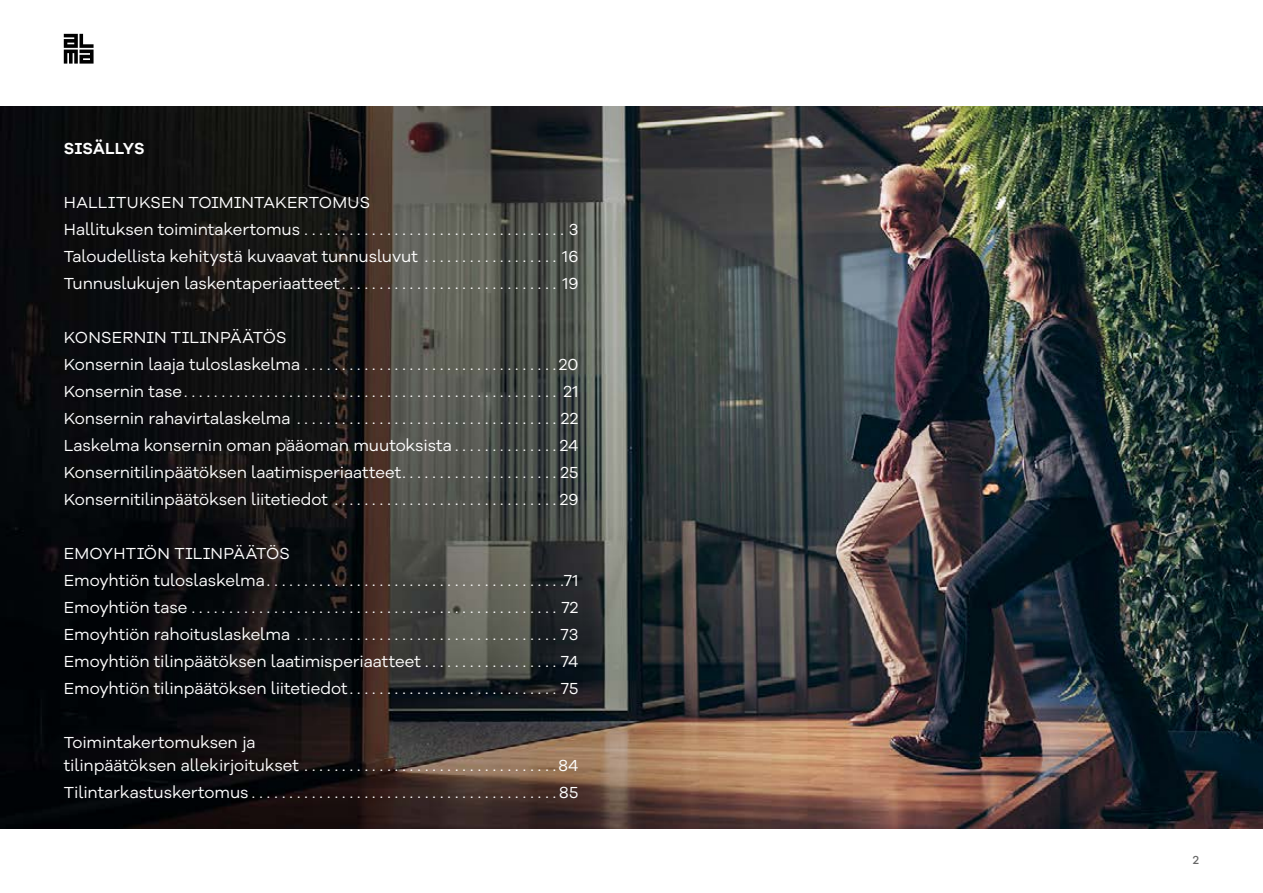
<style>
.page{position:relative;width:1263px;height:893px;background:#fff}
.page>*{position:absolute;margin:0;border:0;box-sizing:border-box;transform-origin:0 0}
.t1{font:16.5px/27px "Galano Grotesque Alt";letter-spacing:-.005em;color:#fff}
.t2{font:600 16.5px "Galano Grotesque Alt";color:#fff}
.t3{font:500 12px "Galano Grotesque Alt";color:#666}
</style>
<div class="page">
<img style="left:0;top:106px;width:1263px;height:722px">
<svg style="left:64px;top:34px;width:30px;height:30px"></svg>
<p class="t2" style="left:64px;top:138px;width:82px">SISÄLLYS</p>
<p class="t1" style="left:64px;top:189px;width:516px">HALLITUKSEN TOIMINTAKERTOMUS<br>Hallituksen toimintakertomus . . . . . . . . . . . . . . . . . . . . . . . . . . . . . . . . . . . 3<br>Taloudellista kehitystä kuvaavat tunnusluvut</p>
<p class="t1" style="left:562px;top:243px;width:18px">16</p>
<p class="t1" style="left:64px;top:270px;width:278px">Tunnuslukujen laskentaperiaatteet</p>
<p class="t1" style="left:562px;top:270px;width:18px">19</p>
<p class="t1" style="left:64px;top:324px;width:516px">KONSERNIN TILINPÄÄTÖS<br>Konsernin laaja tuloslaskelma . . . . . . . . . . . . . . . . . . . . . . . . . . . . . . . . . 20<br>Konsernin tase . . . . . . . . . . . . . . . . . . . . . . . . . . . . . . . . . . . . . . . . . . . . . . . . . . 21<br>Konsernin rahavirtalaskelma . . . . . . . . . . . . . . . . . . . . . . . . . . . . . . . . . . . 22<br>Laskelma konsernin oman pääoman muutoksista . . . . . . . . . . . . . 24<br>Konsernitilinpäätöksen laatimisperiaatteet</p>
<p class="t1" style="left:64px;top:459px;width:516px;text-align:right">25<br>Konsernitilinpäätöksen liitetiedot . . . . . . . . . . . . . . . . . . . . . . . . . . . . . 29</p>
<p class="t1" style="left:64px;top:540px;width:516px">EMOYHTIÖN TILINPÄÄTÖS<br>Emoyhtiön tuloslaskelma . . . . . . . . . . . . . . . . . . . . . . . . . . . . . . . . . . . . . . . 71<br>Emoyhtiön tase . . . . . . . . . . . . . . . . . . . . . . . . . . . . . . . . . . . . . . . . . . . . . . . . . 72<br>Emoyhtiön rahoituslaskelma . . . . . . . . . . . . . . . . . . . . . . . . . . . . . . . . . . . 73<br>Emoyhtiön tilinpäätöksen laatimisperiaatteet</p>
<p class="t1" style="left:561px;top:648px;width:19px">74</p>
<p class="t1" style="left:64px;top:675px;width:285px">Emoyhtiön tilinpäätöksen liitetiedot</p>
<p class="t1" style="left:561px;top:675px;width:19px">75</p>
<p class="t1" style="left:64px;top:731px;width:516px;line-height:22.5px">Toimintakertomuksen ja<br>tilinpäätöksen allekirjoitukset . . . . . . . . . . . . . . . . . . . . . . . . . . . . . . . . . 84</p>
<p class="t1" style="left:64px;top:778px;width:516px">Tilintarkastuskertomus . . . . . . . . . . . . . . . . . . . . . . . . . . . . . . . . . . . . . . . . 85</p>
<p class="t3" style="left:1193px;top:852px;width:8px">2</p>
</div>
